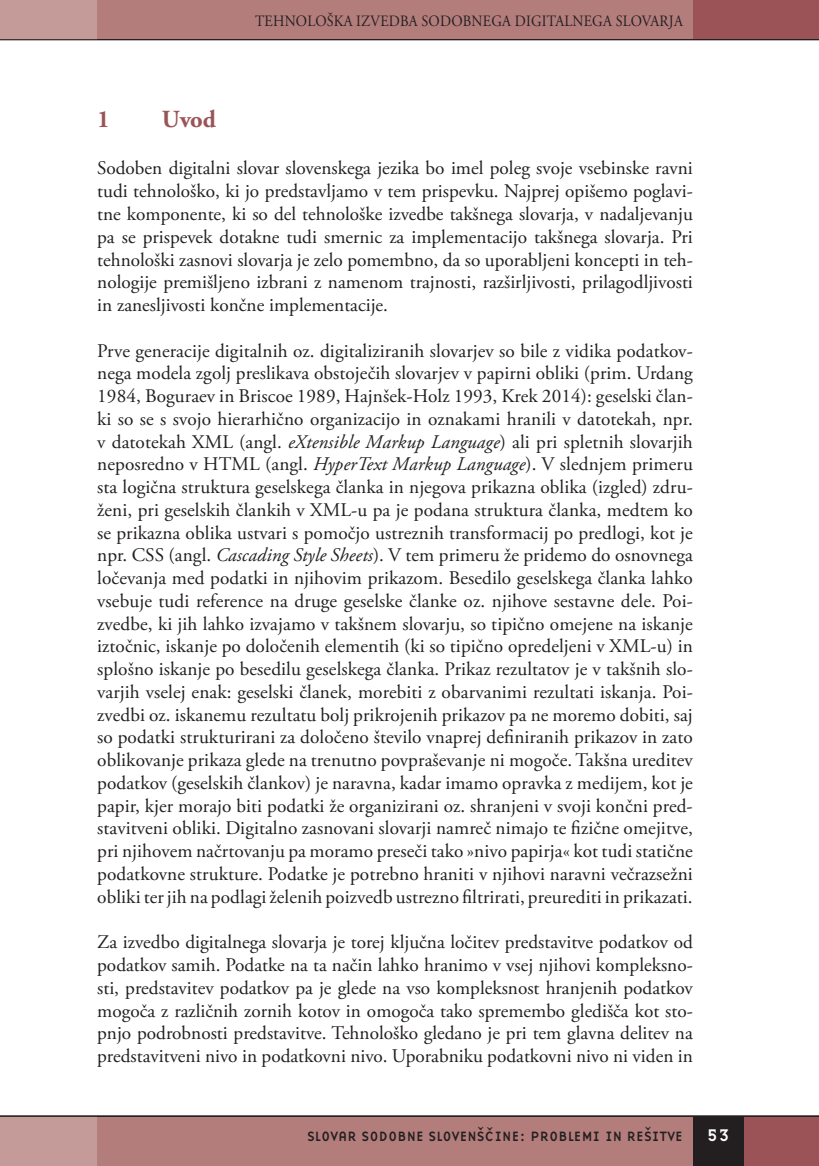
<style>
.page{position:relative;width:819px;height:1166px;background:#fff}
.page>*{position:absolute;margin:0;border:0;box-sizing:border-box;transform-origin:0 0}
.t1{font:700 24.5px "Adobe Garamond Pro";color:#9b5358}
.t2{font:19.25px/22.8px "Adobe Garamond Pro";letter-spacing:-.015em;color:#231f20;text-align:justify}
.t3{font:17.5px "Base Nine";color:#fff}
.t4{font:15.75px "Adobe Garamond Pro";letter-spacing:.015em;color:#231f20;scale:.9 1}
.t5{font:14px "Base Nine";color:#231f20}
.s1{font-style:italic}
</style>
<div class="page">
<div style="left:97px;top:0;width:596px;height:40px;background:#b37d7c"></div>
<div style="left:72px;top:1116px;width:620px;height:50px;background:#b37d7c"></div>
<div style="left:743px;top:1116px;width:75px;height:50px;background:#9b5358"></div>
<div style="left:692px;top:1116px;width:51px;height:50px;background:#231f20"></div>
<div style="left:692px;top:0;width:126px;height:40px;background:#9b5358"></div>
<div style="left:0;top:1116px;width:97px;height:50px;background:#c59b99"></div>
<div style="left:0;top:0;width:97px;height:40px;background:#c59b99"></div>
<hr style="left:0;top:39px;width:818px;height:1px;background:#231f20">
<hr style="left:0;top:1116px;width:818px;height:1px;background:#231f20">
<p class="t4" style="left:255px;top:11px;width:477px">TEHNOLOŠKA IZVEDBA SODOBNEGA DIGITALNEGA SLOVARJA</p>
<p class="t1" style="left:97px;top:105px;width:14px">1</p>
<p class="t1" style="left:162px;top:105px;width:56px">Uvod</p>
<p class="t2" style="left:97px;top:158px;width:597px">Sodoben digitalni slovar slovenskega jezika bo imel poleg svoje vsebinske ravni tudi tehnološko, ki jo predstavljamo v tem prispevku. Najprej opišemo poglavi&shy;tne komponente, ki so del tehnološke izvedbe takšnega slovarja, v nadaljevanju pa se prispevek dotakne tudi smernic za implementacijo takšnega slovarja. Pri tehnološki zasnovi slovarja je zelo pomembno, da so uporabljeni koncepti in teh&shy;nologije premišljeno izbrani z namenom trajnosti, razširljivosti, prilagodljivosti in zanesljivosti končne implementacije.</p>
<p class="t2" style="left:97px;top:340px;width:597px">Prve generacije digitalnih oz. digitaliziranih slovarjev so bile z vidika podatkov&shy;nega modela zgolj preslikava obstoječih slovarjev v papirni obliki (prim. Urdang 1984, Boguraev in Briscoe 1989, Hajnšek-Holz 1993, Krek 2014): geselski član&shy;ki so se s svojo hierarhično organizacijo in oznakami hranili v datotekah, npr. v datotekah XML (angl. <span class="s1">eXtensible Markup Language</span>) ali pri spletnih slovarjih neposredno v HTML (angl. <span class="s1">HyperText Markup Language</span>). V slednjem primeru sta logična struktura geselskega članka in njegova prikazna oblika (izgled) zdru&shy;ženi, pri geselskih člankih v XML-u pa je podana struktura članka, medtem ko se prikazna oblika ustvari s pomočjo ustreznih transformacij po predlogi, kot je npr. CSS (angl. <span class="s1">Cascading Style Sheets</span>). V tem primeru že pridemo do osnovnega ločevanja med podatki in njihovim prikazom. Besedilo geselskega članka lahko vsebuje tudi reference na druge geselske članke oz. njihove sestavne dele. Poi&shy;zvedbe, ki jih lahko izvajamo v takšnem slovarju, so tipično omejene na iskanje iztočnic, iskanje po določenih elementih (ki so tipično opredeljeni v XML-u) in splošno iskanje po besedilu geselskega članka. Prikaz rezultatov je v takšnih slo&shy;varjih vselej enak: geselski članek, morebiti z obarvanimi rezultati iskanja. Poi&shy;zvedbi oz. iskanemu rezultatu bolj prikrojenih prikazov pa ne moremo dobiti, saj so podatki strukturirani za določeno število vnaprej definiranih prikazov in zato oblikovanje prikaza glede na trenutno povpraševanje ni mogoče. Takšna ureditev podatkov (geselskih člankov) je naravna, kadar imamo opravka z medijem, kot je papir, kjer morajo biti podatki že organizirani oz. shranjeni v svoji končni pred&shy;stavitveni obliki. Digitalno zasnovani slovarji namreč nimajo te fizične omejitve, pri njihovem načrtovanju pa moramo preseči tako »nivo papirja« kot tudi statične podatkovne strukture. Podatke je potrebno hraniti v njihovi naravni večrazsežni obliki ter jih na podlagi želenih poizvedb ustrezno filtrirati, preurediti in prikazati.</p>
<p class="t2" style="left:97px;top:931px;width:597px">Za izvedbo digitalnega slovarja je torej ključna ločitev predstavitve podatkov od podatkov samih. Podatke na ta način lahko hranimo v vsej njihovi kompleksno&shy;sti, predstavitev podatkov pa je glede na vso kompleksnost hranjenih podatkov mogoča z različnih zornih kotov in omogoča tako spremembo gledišča kot sto&shy;pnjo podrobnosti predstavitve. Tehnološko gledano je pri tem glavna delitev na predstavitveni nivo in podatkovni nivo. Uporabniku podatkovni nivo ni viden in</p>
<p class="t5" style="left:307px;top:1126px;width:377px">SLOVAR SODOBNE SLOVENŠCˇINE: PROBLEMI IN REŠITVE</p>
<p class="t3" style="left:706px;top:1123px;width:25px">53</p>
</div>
